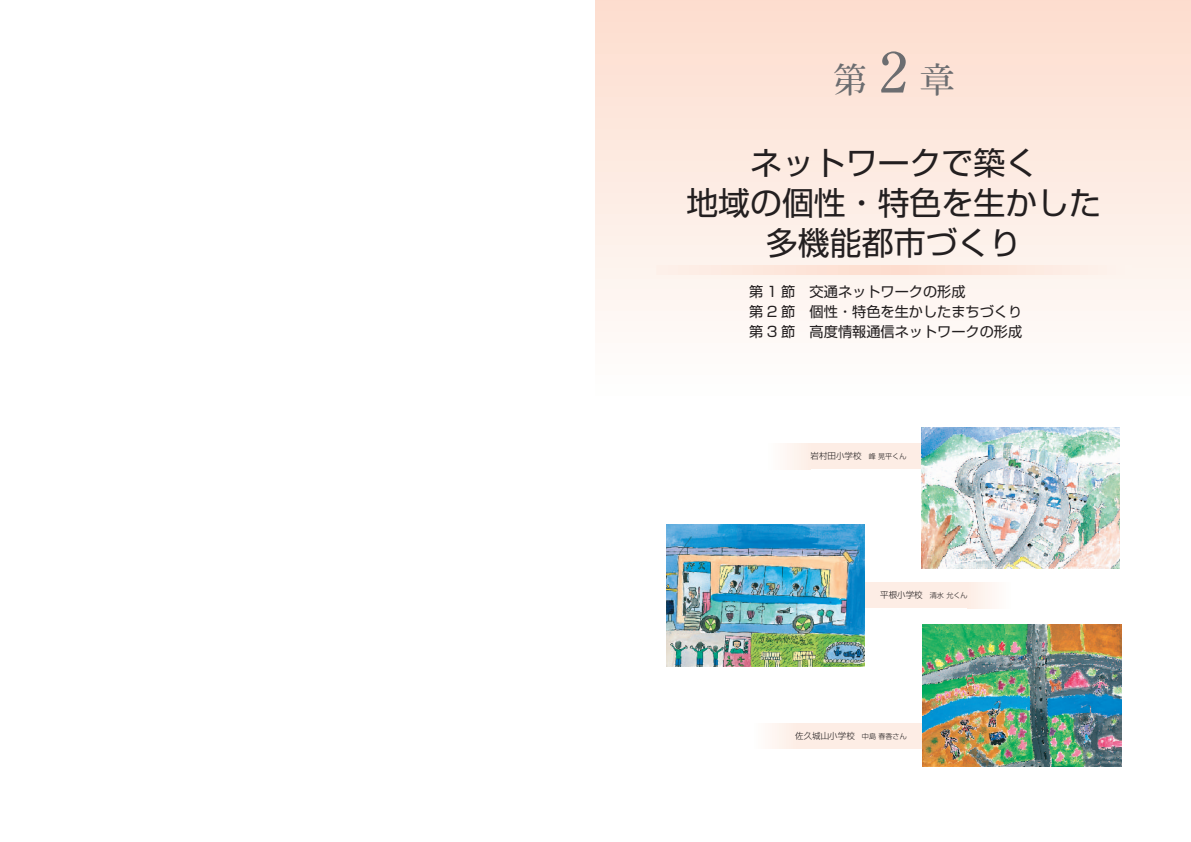
<style>
.page{position:relative;width:1191px;height:842px;background:#fff}
.page>*{position:absolute;margin:0;border:0;box-sizing:border-box;transform-origin:0 0}
.t1{font:700 35.4px "Futo Min A101";color:#6c6d70}
.t2{font:31.9px/40px "Shin Go";color:#231f20;text-align:center}
.t3{font:14.2px/20px "Shin Go";color:#231f20}
.t4{font:300 8.5px "Shin Go";color:#231f20}
.s1{font-size:56.7px}
.s2{font-size:7.1px}
</style>
<div class="page">
<div style="left:595px;top:0;width:596px;height:397px;background:linear-gradient(to bottom,#fdddcd,#fefefd)"></div>
<svg style="left:657px;top:266px;width:236px;height:8px;background:#fde6db"></svg>
<svg style="left:893px;top:266px;width:238px;height:8px;background:#fde7dd"></svg>
<div style="left:842px;top:582px;width:140px;height:26px;background:#fdede5"></div>
<div style="left:796px;top:443px;width:146px;height:26px;background:#fdede5"></div>
<div style="left:781px;top:723px;width:161px;height:26px;background:#fdede5"></div>
<img style="left:921px;top:427px;width:198px;height:141px">
<img style="left:922px;top:625px;width:199px;height:141px">
<img style="left:666px;top:524px;width:198px;height:142px">
<div style="left:767px;top:444px;width:43px;height:25px;background:#fef6f2"></div>
<div style="left:967px;top:582px;width:43px;height:26px;background:#fef5f1"></div>
<div style="left:753px;top:723px;width:42px;height:26px;background:#fef6f2"></div>
<h1 class="t1" style="left:832px;top:57px;width:124px">第<span class="s1">2</span>章</h1>
<h2 class="t2" style="left:686px;top:141px;width:416px">ネットワークで築く<br>地域の個性・特色を生かした多機能都市づくり</h2>
<p class="t3" style="left:749px;top:281px;width:274px">第 1 節　交通ネットワークの形成<br>第 2 節　個性・特色を生かしたまちづくり第 3 節　高度情報通信ネットワークの形成</p>
<p class="t4" style="left:810px;top:451px;width:97px">岩村田小学校 <span class="s2">峰晃平くん</span></p>
<p class="t4" style="left:880px;top:589px;width:89px">平根小学校 <span class="s2">清水允くん</span></p>
<p class="t4" style="left:795px;top:730px;width:113px">佐久城山小学校 <span class="s2">中島春香さん</span></p>
</div>
